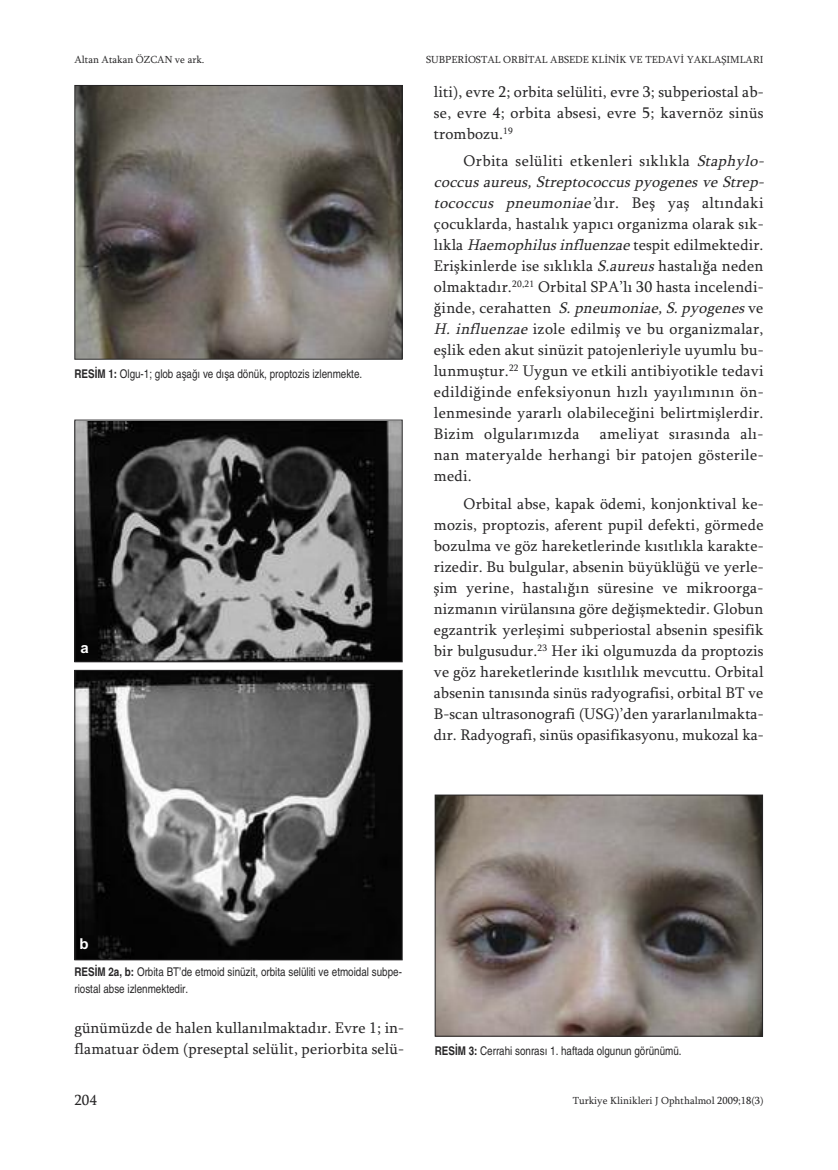
<style>
.page{position:relative;width:838px;height:1170px;background:#fff}
.page>*{position:absolute;margin:0;border:0;box-sizing:border-box;transform-origin:0 0}
.t1{font:15.75px/21px "Sylfaen";letter-spacing:.015em;color:#272627;text-align:justify}
.t2{font:15px "Sylfaen";color:#272627}
.t3{font:700 15px "Arial";color:#fff}
.t4{font:condensed 12px/16.5px "Helvetica";color:#272627}
.t5{font:10.5px "Sylfaen";color:#272627}
.s1{font-weight:700}
.s2{font-style:italic}
</style>
<div class="page">
<img style="left:76px;top:421px;width:324px;height:239px">
<div style="left:74px;top:419px;width:328px;height:243px;border:1px solid #272627"></div>
<img style="left:76px;top:672px;width:324px;height:286px">
<div style="left:74px;top:670px;width:328px;height:290px;border:1px solid #272627"></div>
<img style="left:437px;top:796px;width:324px;height:238px">
<div style="left:435px;top:794px;width:328px;height:242px;border:1px solid #272627"></div>
<img style="left:76px;top:87px;width:324px;height:270px">
<div style="left:74px;top:85px;width:328px;height:274px;border:1px solid #272627"></div>
<p class="t5" style="left:74px;top:53px;width:132px">Altan Atakan ÖZCAN ve ark.</p>
<p class="t5" style="left:426px;top:53px;width:339px">SUBPERİOSTAL ORBİTAL ABSEDE KLİNİK VE TEDAVİ YAKLAŞIMLARI</p>
<p class="t4" style="left:74px;top:365px;width:289px"><span class="s1">RESİM 1:</span> Olgu-1; glob aşağı ve dışa dönük, proptozis izlenmekte.</p>
<p class="t3" style="left:80px;top:638px;width:10px">a</p>
<p class="t1" style="left:434px;top:81px;width:331px">liti), evre 2; orbita selüliti, evre 3; subperiostal ab&shy;se, evre 4; orbita absesi, evre 5; kavernöz sinüs trombozu.<sup>19</sup></p>
<p class="t1" style="left:434px;top:150px;width:336px;text-align:left;text-indent:30px">Orbita selüliti etkenleri sıklıkla <span class="s2">Staphylo&shy;coccus aureus, Streptococcus pyogenes ve Strep&shy;tococcus pneumoniae’</span>dır. Beş yaş altındaki çocuklarda, hastalık yapıcı organizma olarak sık&shy;lıkla <span class="s2">Haemophilusinfluenzae</span>tespit edilmektedir.<br>Erişkinlerde ise sıklıkla <span class="s2">S.aureus</span>hastalığa neden olmaktadır.<sup>20,21</sup> Orbital SPA’lı 30 hasta incelendi&shy;ğinde, cerahatten <span class="s2">S.pneumoniae,S.pyogenes</span>ve <span class="s2">H.influenzae</span>izole edilmiş ve bu organizmalar, eşlik eden akut sinüzit patojenleriyle uyumlu bu&shy;lunmuştur.<sup>22</sup> Uygun ve etkili antibiyotikle tedavi edildiğinde enfeksiyonun hızlı yayılımının ön&shy;lenmesinde yararlı olabileceğini belirtmişlerdir.<br>Bizim olgularımızda</p>
<p class="t1" style="left:434px;top:423px;width:331px;text-indent:166px">ameliyat sırasında alı&shy;nan materyalde herhangi bir patojen gösterile&shy;medi.</p>
<p class="t1" style="left:434px;top:492px;width:331px;text-indent:30px">Orbital abse, kapak ödemi, konjonktival ke&shy;mozis, proptozis, aferent pupil defekti, görmede bozulma ve göz hareketlerinde kısıtlıkla karakte&shy;rizedir. Bu bulgular, absenin büyüklüğü ve yerle&shy;şim yerine, hastalığın süresine ve mikroorga&shy;nizmanın virülansına göre değişmektedir. Globun egzantrik yerleşimi subperiostal absenin spesifik bir bulgusudur.<sup>23</sup> Her iki olgumuzda da proptozis ve göz hareketlerinde kısıtlılık mevcuttu. Orbital absenin tanısında sinüs radyografisi, orbital BT ve B-scan ultrasonografi (USG)’den yararlanılmakta&shy;dır. Radyografi, sinüs opasifikasyonu, mukozal ka-</p>
<p class="t3" style="left:80px;top:935px;width:11px">b</p>
<p class="t4" style="left:74px;top:963px;width:329px"><span class="s1">RESİM 2a, b:</span> Orbita BT’de etmoid sinüzit, orbita selüliti ve etmoidal subpe&shy;riostal abse izlenmektedir.</p>
<p class="t1" style="left:74px;top:1017px;width:331px">günümüzde de halen kullanılmaktadır. Evre 1; in&shy;flamatuar ödem (preseptal selülit, periorbita selü-</p>
<p class="t4" style="left:435px;top:1042px;width:248px"><span class="s1">RESİM 3:</span> Cerrahi sonrası 1. haftada olgunun görünümü.</p>
<p class="t2" style="left:74px;top:1091px;width:24px">204</p>
<p class="t5" style="left:572px;top:1094px;width:192px">Turkiye Klinikleri J Ophthalmol 2009;18(3)</p>
</div>
